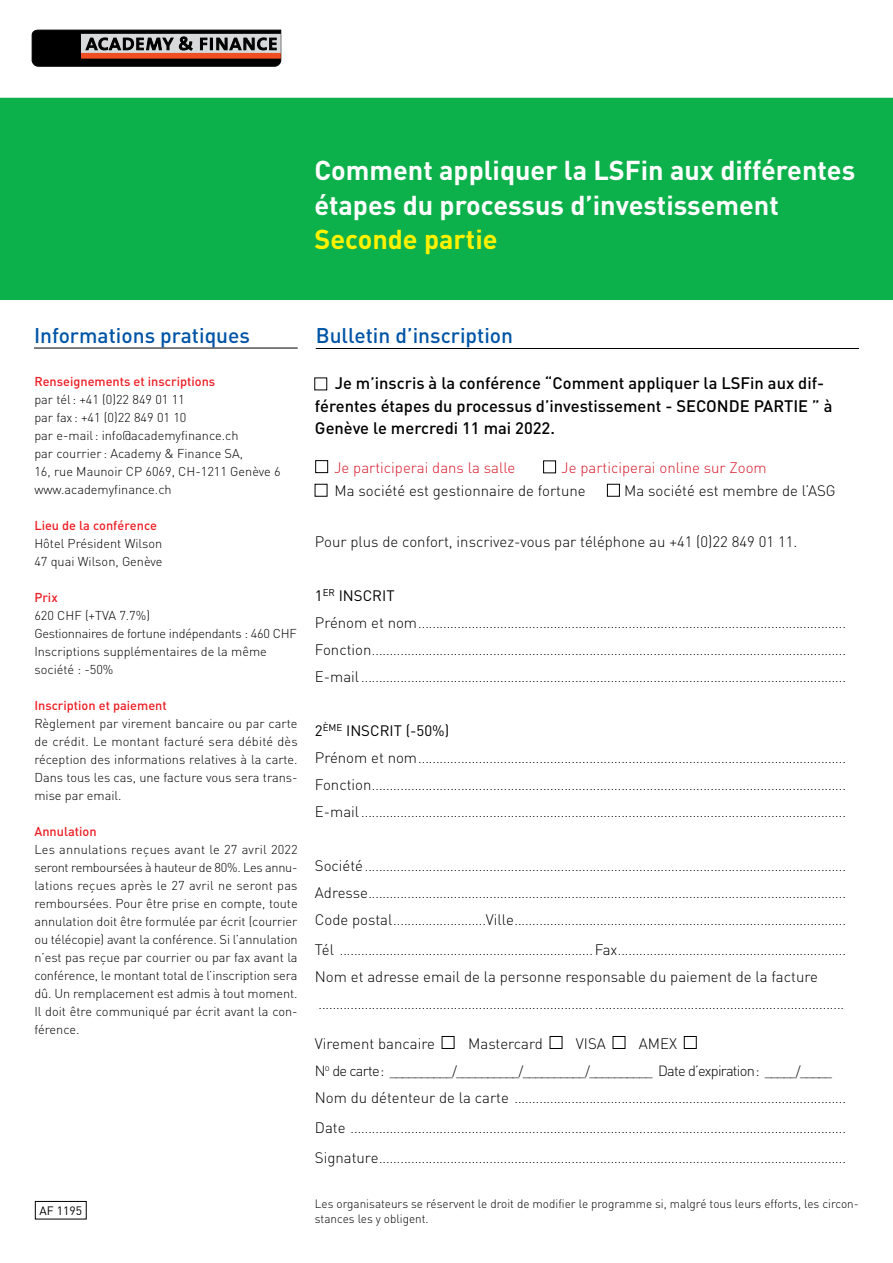
<style>
.page{position:relative;width:893px;height:1263px;background:#fff}
.page>*{position:absolute;margin:0;border:0;box-sizing:border-box;transform-origin:0 0}
.t1{font:700 27px/34.5px "DIN Pro";color:#fff}
.t2{font:700 27px "DIN Pro";color:#fff200}
.t3{font:500 21px "DIN Pro";color:#0054a6}
.t4{font:500 16.5px/22.5px "DIN Pro";color:#000}
.t5{font:300 15px "DIN Pro";color:#000}
.t6{font:300 15px "DIN Pro";color:#d7182a}
.t7{font:15px "DIN Pro";color:#000}
.t8{font:300 13.5px/27px "DIN Pro";color:#000;text-align:justify}
.t9{font:300 12.75px/18px "DIN Pro";color:#000}
.t10{font:500 12.75px "DIN Pro";color:#ed1d24}
.t11{font:300 12px/15px "DIN Pro";color:#000}
.t12{font:12px "DIN Pro";color:#000}
.s1{font-size:15px}
.s2{font-size:14.7px}
</style>
<div class="page">
<div style="left:0;top:98px;width:893px;height:202px;background:#0db14b"></div>
<hr style="left:34px;top:348px;width:264px;height:1px;background:#000">
<hr style="left:316px;top:348px;width:543px;height:1px;background:#000">
<div style="left:35px;top:1201px;width:51px;height:18px;border:1px solid #000"></div>
<div style="left:442px;top:1036px;width:12px;height:13px;background:#fff;border:1px solid #000"></div>
<div style="left:550px;top:1036px;width:12px;height:13px;background:#fff;border:1px solid #000"></div>
<div style="left:613px;top:1036px;width:12px;height:13px;background:#fff;border:1px solid #000"></div>
<div style="left:684px;top:1036px;width:13px;height:13px;background:#fff;border:1px solid #000"></div>
<svg style="left:32px;top:30px;width:249px;height:36px;background:#4a4747"></svg>
<div style="left:81px;top:53px;width:199px;height:5px;background:#f04e23"></div>
<div style="left:315px;top:460px;width:13px;height:13px;border:1px solid #000"></div>
<div style="left:607px;top:484px;width:13px;height:13px;border:1px solid #000"></div>
<div style="left:543px;top:460px;width:13px;height:13px;border:1px solid #000"></div>
<h1 class="t1" style="left:314px;top:150px;width:542px">Comment appliquer la LSFin aux différentes étapes du processus d’investissement</h1>
<h1 class="t2" style="left:314px;top:217px;width:185px">Seconde partie</h1>
<h2 class="t3" style="left:34px;top:318px;width:217px">Informations pratiques</h2>
<h2 class="t3" style="left:316px;top:318px;width:199px">Bulletin d’inscription</h2>
<p class="t10" style="left:34px;top:371px;width:182px">Renseignements et inscriptions</p>
<p class="t9" style="left:34px;top:389px;width:248px">par tél: +41 (0)22 849 01 11<br>par fax : +41 (0)22 849 01 10<br>par e-mail: info@academyfinance.ch<br>par courrier : Academy &amp; Finance SA,<br>16, rue Maunoir CP 6069, CH-1211 Genève 6 www.academyfinance.ch</p>
<p class="t10" style="left:34px;top:515px;width:124px">Lieu de la conférence</p>
<p class="t9" style="left:34px;top:533px;width:130px">Hôtel Président Wilson<br>47 quai Wilson, Genève</p>
<p class="t10" style="left:34px;top:587px;width:25px">Prix</p>
<p class="t9" style="left:34px;top:605px;width:264px">620 CHF (+TVA 7.7%)<br>Gestionnaires de fortune indépendants : 460 CHF<br>Inscriptions supplémentaires de la même société : -50%</p>
<p class="t10" style="left:34px;top:695px;width:134px">Inscription et paiement</p>
<p class="t9" style="left:34px;top:713px;width:265px;text-align:justify">Règlement par virement bancaire ou par carte de crédit. Le montant facturé sera débité dès réception des informations relatives à la carte.<br>Dans tous les cas, une facture vous sera trans&shy;mise par email.</p>
<p class="t10" style="left:34px;top:821px;width:64px">Annulation</p>
<p class="t9" style="left:34px;top:839px;width:265px;text-align:justify">Les annulations reçues avant le 27 avril 2022 seront remboursées à hauteur de 80%. Les annu&shy;lations reçues après le 27 avril ne seront pas remboursées. Pour être prise en compte, toute annulation doit être formulée par écrit (courrier ou télécopie) avant la conférence. Si l’annulation n’est pas reçue par courrier ou par fax avant la conférence, le montant total de l’inscription sera dû. Un remplacement est admis à tout moment.<br>Il doit être communiqué par écrit avant la con&shy;férence.</p>
<p class="t12" style="left:40px;top:1201px;width:44px">AF 1195</p>
<p class="t4" style="left:315px;top:370px;width:519px;text-indent:20px">Je m’inscris à la conférence “Comment appliquer la LSFin aux dif&shy;férentes étapes du processus d’investissement - SECONDE PARTIE ” à<br>Genève le mercredi 11 mai 2022.</p>
<p class="t6" style="left:334px;top:456px;width:183px">Je participerai dans la salle</p>
<p class="t6" style="left:561px;top:456px;width:207px">Je participerai online sur Zoom</p>
<p class="t5" style="left:334px;top:479px;width:253px">Ma société est gestionnaire de fortune</p>
<p class="t5" style="left:624px;top:479px;width:213px">Ma société est membre de l’ASG</p>
<p class="t5" style="left:315px;top:530px;width:484px">Pour plus de confort, inscrivez-vous par téléphone au +41 (0)22 849 01 11.</p>
<p class="t7" style="left:315px;top:584px;width:81px">1<sup>ER</sup> INSCRIT</p>
<p class="t8" style="left:315px;top:608px;width:533px"><span class="s1">Prénom et nom</span>........................................................................................................................<br><span class="s1">Fonction</span>.....................................................................................................................................<br><span class="s1">E-mail</span>........................................................................................................................................</p>
<p class="t7" style="left:315px;top:719px;width:136px">2<sup>ÈME</sup> INSCRIT (-50%)</p>
<p class="t8" style="left:315px;top:743px;width:533px"><span class="s1">Prénom et nom</span>........................................................................................................................<br><span class="s1">Fonction</span>.....................................................................................................................................<br><span class="s1">E-mail</span>........................................................................................................................................</p>
<p class="t8" style="left:315px;top:851px;width:533px"><span class="s1">Société</span>.......................................................................................................................................<br><span class="s1">Adresse</span>......................................................................................................................................<br><span class="s1">Code postal</span>..........................<span class="s1">Ville</span>.............................................................................................</p>
<p class="t8" style="left:315px;top:935px;width:533px"><span class="s1">Tél</span> .......................................................................<span class="s1">Fax</span>................................................................</p>
<p class="t5" style="left:315px;top:965px;width:505px">Nom et adresse email de la personne responsable du paiement de la facture</p>
<p class="t8" style="left:318px;top:989px;width:527px">...................................................................................................................................................</p>
<p class="t5" style="left:315px;top:1032px;width:122px">Virement bancaire</p>
<p class="t5" style="left:468px;top:1032px;width:76px">Mastercard</p>
<p class="t5" style="left:576px;top:1032px;width:31px">VISA</p>
<p class="t5" style="left:639px;top:1032px;width:40px">AMEX</p>
<p class="t8" style="left:315px;top:1056px;width:533px"><span class="s2">N</span><sup>o</sup> <span class="s2">de carte:</span> __________/__________/__________/__________ <span class="s2">Date d’expiration:</span> _____/_____<br><span class="s1">Nom du détenteur de la carte</span> .............................................................................................</p>
<p class="t8" style="left:315px;top:1113px;width:533px"><span class="s1">Date</span> ...........................................................................................................................................</p>
<p class="t8" style="left:315px;top:1143px;width:533px"><span class="s1">Signature</span>...................................................................................................................................</p>
<p class="t11" style="left:315px;top:1195px;width:545px">Les organisateurs se réservent le droit de modifier le programme si, malgré tous leurs efforts, les circon&shy;stances les y obligent.</p>
</div>
